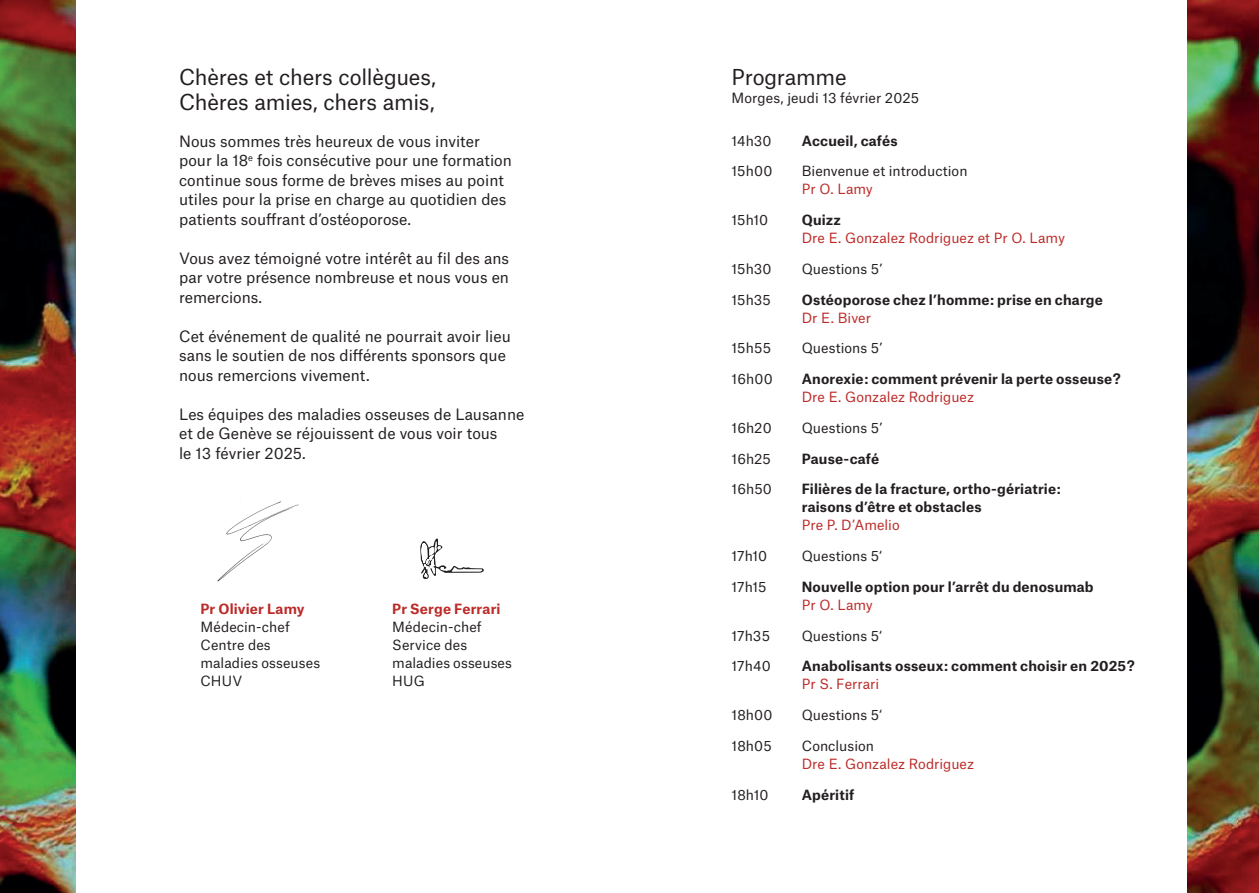
<style>
.page{position:relative;width:1259px;height:893px;background:#fff}
.page>*{position:absolute;margin:0;border:0;box-sizing:border-box;transform-origin:0 0}
.t1{font:21px/24.8px "Atlas Grotesk";letter-spacing:-.01em;color:#231f20}
.t2{font:15px/19.5px "Atlas Grotesk";color:#231f20}
.t3{font:13.5px/18px "Atlas Grotesk";letter-spacing:.005em;color:#231f20}
.t4{font:700 13.5px/18px "Atlas Grotesk";letter-spacing:.01em;color:#231f20}
.t5{font:13.5px "Atlas Grotesk";letter-spacing:.005em;color:#bb2b28}
.t6{font:700 13.5px "Atlas Grotesk";letter-spacing:.01em;color:#bb2b28}
</style>
<div class="page">
<img style="left:1187px;top:0;width:72px;height:893px">
<img style="left:0;top:0;width:76px;height:893px">
<img style="left:217px;top:501px;width:82px;height:81px">
<svg style="left:420px;top:539px;width:64px;height:40px"></svg>
<h1 class="t1" style="left:179px;top:62px;width:258px">Chères et chers collègues,<br>Chères amies, chers amis,</h1>
<p class="t2" style="left:179px;top:130px;width:334px">Nous sommes très heureux de vous inviter pour la 18<sup>e</sup> fois consécutive pour une formation continue sous forme de brèves mises au point utiles pour la prise en charge au quotidien des patients souffrant d’ostéoporose.</p>
<p class="t2" style="left:179px;top:247px;width:331px;text-align:justify">Vous avez témoigné votre intérêt au fil des ans par votre présence nombreuse et nous vous en remercions.</p>
<p class="t2" style="left:179px;top:325px;width:333px">Cet événement de qualité ne pourrait avoir lieu sans le soutien de nos différents sponsors que nous remercions vivement.</p>
<p class="t2" style="left:179px;top:403px;width:347px">Les équipes des maladies osseuses de Lausanne et de Genève se réjouissent de vous voir tous<br>le 13 février 2025.</p>
<p class="t6" style="left:200px;top:598px;width:106px">Pr Olivier Lamy</p>
<p class="t3" style="left:200px;top:617px;width:121px">Médecin-chef<br>Centre des maladies osseuses<br>CHUV</p>
<p class="t6" style="left:392px;top:598px;width:110px">Pr Serge Ferrari</p>
<p class="t3" style="left:392px;top:617px;width:121px">Médecin-chef<br>Service des maladies osseuses<br>HUG</p>
<h1 class="t1" style="left:731px;top:62px;width:116px">Programme</h1>
<p class="t3" style="left:731px;top:87px;width:189px">Morges, jeudi 13 février 2025</p>
<p class="t3" style="left:731px;top:130px;width:42px">14h30</p>
<p class="t4" style="left:801px;top:130px;width:97px">Accueil, cafés</p>
<p class="t3" style="left:731px;top:161px;width:42px">15h00</p>
<p class="t3" style="left:801px;top:161px;width:167px">Bienvenue et introduction</p>
<p class="t5" style="left:801px;top:178px;width:73px">Pr O. Lamy</p>
<p class="t3" style="left:731px;top:210px;width:38px">15h10</p>
<p class="t4" style="left:801px;top:210px;width:40px">Quizz</p>
<p class="t5" style="left:801px;top:227px;width:265px">Dre E. Gonzalez Rodriguez et Pr O. Lamy</p>
<p class="t3" style="left:731px;top:258px;width:42px">15h30</p>
<p class="t3" style="left:801px;top:258px;width:82px">Questions 5’</p>
<p class="t3" style="left:731px;top:289px;width:41px">15h35</p>
<p class="t4" style="left:801px;top:289px;width:303px">Ostéoporose chez l’homme : prise en charge</p>
<p class="t5" style="left:801px;top:307px;width:71px">Dr E. Biver</p>
<p class="t3" style="left:731px;top:338px;width:41px">15h55</p>
<p class="t3" style="left:801px;top:338px;width:82px">Questions 5’</p>
<p class="t3" style="left:731px;top:369px;width:43px">16h00</p>
<p class="t4" style="left:802px;top:369px;width:321px">Anorexie : comment prévenir la perte osseuse ?</p>
<p class="t5" style="left:801px;top:386px;width:174px">Dre E. Gonzalez Rodriguez</p>
<p class="t3" style="left:731px;top:417px;width:42px">16h20</p>
<p class="t3" style="left:801px;top:417px;width:82px">Questions 5’</p>
<p class="t3" style="left:731px;top:448px;width:41px">16h25</p>
<p class="t4" style="left:801px;top:448px;width:79px">Pause-café</p>
<p class="t3" style="left:731px;top:479px;width:42px">16h50</p>
<p class="t4" style="left:801px;top:479px;width:261px">Filières de la fracture, ortho-gériatrie : raisons d’être et obstacles</p>
<p class="t5" style="left:801px;top:514px;width:99px">Pre P. D’Amelio</p>
<p class="t3" style="left:731px;top:546px;width:37px">17h10</p>
<p class="t3" style="left:801px;top:546px;width:82px">Questions 5‘</p>
<p class="t3" style="left:731px;top:576px;width:37px">17h15</p>
<p class="t4" style="left:801px;top:576px;width:293px">Nouvelle option pour l’arrêt du denosumab</p>
<p class="t5" style="left:801px;top:594px;width:73px">Pr O. Lamy</p>
<p class="t3" style="left:731px;top:625px;width:40px">17h35</p>
<p class="t3" style="left:801px;top:625px;width:82px">Questions 5‘</p>
<p class="t3" style="left:731px;top:656px;width:41px">17h40</p>
<p class="t4" style="left:802px;top:656px;width:334px">Anabolisants osseux : comment choisir en 2025 ?</p>
<p class="t5" style="left:801px;top:673px;width:79px">Pr S. Ferrari</p>
<p class="t3" style="left:731px;top:705px;width:43px">18h00</p>
<p class="t3" style="left:801px;top:705px;width:82px">Questions 5‘</p>
<p class="t3" style="left:731px;top:735px;width:42px">18h05</p>
<p class="t3" style="left:801px;top:735px;width:74px">Conclusion</p>
<p class="t5" style="left:801px;top:753px;width:174px">Dre E. Gonzalez Rodriguez</p>
<p class="t3" style="left:731px;top:784px;width:38px">18h10</p>
<p class="t4" style="left:801px;top:784px;width:54px">Apéritif</p>
</div>
